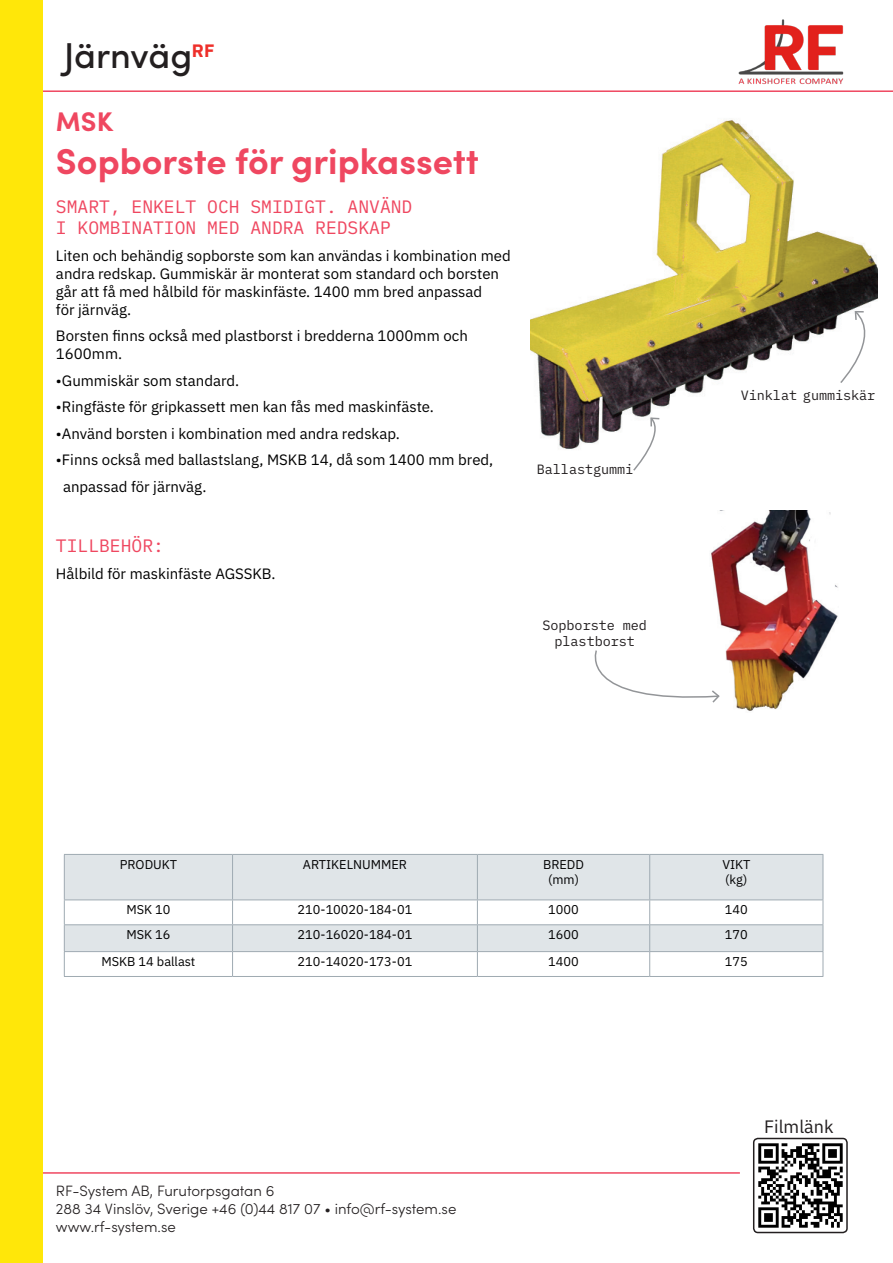
<style>
.page{position:relative;width:893px;height:1263px;background:#fff}
.page>*{position:absolute;margin:0;border:0;box-sizing:border-box;transform-origin:0 0}
.Rubrik_24_pt{font:700 36px "Sofia Pro";color:#ef4760}
.Sidrubrik_24_pt_-_vi{font:500 36px "Sofia Pro";letter-spacing:-.005em;color:#231f20}
.Rubrik_18_pt{font:700 27px "Sofia Pro";color:#ef4760}
.Underrubrik_12_pt{font:18px/21.6px "IBM Plex Mono";color:#ef4760}
.Brödtext_10_pt_-_2_4{font:18px "IBM Plex Mono";color:#ef4760}
.t1{font:18px "IBM Plex Sans";color:#231f20}
.t2{font:700 18px "IBM Plex Sans";color:#ee2f2a}
.Brödtext_10_pt_-_2_4-2{font:15px/18px "IBM Plex Sans";color:#000001}
.Rubrik_16_pt{font:300 15px/18px "Sofia Pro";color:#231f20}
.Bildtext_9_pt{font:13.5px "IBM Plex Mono";letter-spacing:-.005em;color:#231f20}
.Text_tabell_8_5_pt{font:12.75px "IBM Plex Sans";color:#000001}
</style>
<div class="page">
<img style="left:738px;top:19px;width:106px;height:66px">
<hr style="left:42px;top:90px;width:851px;height:2px;background:#ef4760">
<hr style="left:43px;top:1172px;width:697px;height:2px;background:#ef4760">
<div style="left:0;top:0;width:43px;height:1263px;background:#ffe709"></div>
<img style="left:530px;top:119px;width:347px;height:330px">
<img style="left:711px;top:510px;width:127px;height:201px">
<svg style="left:594px;top:649px;width:127px;height:55px"></svg>
<svg style="left:632px;top:416px;width:34px;height:55px"></svg>
<svg style="left:839px;top:310px;width:38px;height:74px"></svg>
<svg style="left:65px;top:855px;width:758px;height:96px;fill:#e0e5e8"></svg>
<hr style="left:64px;top:854px;width:169px;height:1px;background:#9faab2">
<hr style="left:64px;top:855px;width:1px;height:44px;background:#9faab2">
<hr style="left:233px;top:854px;width:244px;height:1px;background:#9faab2">
<hr style="left:232px;top:855px;width:1px;height:44px;background:#9faab2">
<hr style="left:477px;top:854px;width:173px;height:1px;background:#9faab2">
<hr style="left:477px;top:855px;width:1px;height:44px;background:#9faab2">
<hr style="left:650px;top:854px;width:173px;height:1px;background:#9faab2">
<hr style="left:649px;top:855px;width:1px;height:44px;background:#9faab2">
<hr style="left:823px;top:855px;width:1px;height:44px;background:#9faab2">
<hr style="left:64px;top:899px;width:169px;height:1px;background:#9faab2">
<hr style="left:233px;top:899px;width:244px;height:1px;background:#9faab2">
<hr style="left:477px;top:899px;width:173px;height:1px;background:#9faab2">
<hr style="left:650px;top:899px;width:173px;height:1px;background:#9faab2">
<hr style="left:233px;top:924px;width:244px;height:1px;background:#9faab2">
<hr style="left:477px;top:924px;width:173px;height:1px;background:#9faab2">
<hr style="left:650px;top:924px;width:173px;height:1px;background:#9faab2">
<hr style="left:233px;top:951px;width:244px;height:1px;background:#9faab2">
<svg style="left:64px;top:900px;width:169px;height:76px"></svg>
<hr style="left:477px;top:951px;width:173px;height:1px;background:#9faab2">
<svg style="left:477px;top:900px;width:1px;height:76px"></svg>
<hr style="left:650px;top:951px;width:173px;height:1px;background:#9faab2">
<svg style="left:649px;top:900px;width:1px;height:76px"></svg>
<svg style="left:823px;top:900px;width:1px;height:76px"></svg>
<hr style="left:64px;top:976px;width:169px;height:1px;background:#9faab2">
<hr style="left:233px;top:976px;width:244px;height:1px;background:#9faab2">
<hr style="left:477px;top:976px;width:173px;height:1px;background:#9faab2">
<hr style="left:650px;top:976px;width:173px;height:1px;background:#9faab2">
<svg style="left:754px;top:1138px;width:93px;height:94px"></svg>
<div style="left:753px;top:1138px;width:95px;height:95px;border:2px solid #231f20;border-radius:4px"></div>
<p class="Sidrubrik_24_pt_-_vi" style="left:64px;top:29px;width:130px">Järnväg</p>
<p class="t2" style="left:192px;top:36px;width:24px">RF</p>
<p class="Rubrik_18_pt" style="left:56px;top:101px;width:59px">MSK</p>
<p class="Rubrik_24_pt" style="left:56px;top:134px;width:424px">Sopborste för gripkassett</p>
<p class="Underrubrik_12_pt" style="left:56px;top:194px;width:358px">SMART, ENKELT OCH SMIDIGT. ANVÄND<br>I KOMBINATION MED ANDRA REDSKAP</p>
<p class="Brödtext_10_pt_-_2_4-2" style="left:56px;top:245px;width:456px">Liten och behändig sopborste som kan användas i kombination med andra redskap. Gummiskär är monterat som standard och borsten går att få med hålbild för maskinfäste. 1400 mm bred anpassad<br>för järnväg.</p>
<p class="Brödtext_10_pt_-_2_4-2" style="left:56px;top:326px;width:413px">Borsten finns också med plastborst i bredderna 1000mm och<br>1600mm.</p>
<p class="Brödtext_10_pt_-_2_4-2" style="left:56px;top:370px;width:185px">•Gummiskär som standard.</p>
<p class="Brödtext_10_pt_-_2_4-2" style="left:56px;top:397px;width:379px">•Ringfäste för gripkassett men kan fås med maskinfäste.</p>
<p class="Brödtext_10_pt_-_2_4-2" style="left:56px;top:423px;width:345px">•Använd borsten i kombination med andra redskap.</p>
<p class="Brödtext_10_pt_-_2_4-2" style="left:56px;top:450px;width:439px">•Finns också med ballastslang, MSKB 14, då som 1400 mm bred,</p>
<p class="Brödtext_10_pt_-_2_4-2" style="left:63px;top:476px;width:145px">anpassad för järnväg.</p>
<p class="Brödtext_10_pt_-_2_4" style="left:56px;top:532px;width:109px">TILLBEHÖR:</p>
<p class="Brödtext_10_pt_-_2_4-2" style="left:56px;top:563px;width:221px">Hålbild för maskinfäste AGSSKB.</p>
<p class="Bildtext_9_pt" style="left:537px;top:459px;width:98px">Ballastgummi</p>
<p class="Bildtext_9_pt" style="left:542px;top:614px;width:106px">Sopborste med</p>
<p class="Bildtext_9_pt" style="left:555px;top:631px;width:82px">plastborst</p>
<p class="Bildtext_9_pt" style="left:741px;top:385px;width:136px">Vinklat gummiskär</p>
<p class="Text_tabell_8_5_pt" style="left:120px;top:854px;width:59px">PRODUKT</p>
<p class="Text_tabell_8_5_pt" style="left:303px;top:854px;width:106px">ARTIKELNUMMER</p>
<p class="Text_tabell_8_5_pt" style="left:543px;top:854px;width:43px">BREDD</p>
<p class="Text_tabell_8_5_pt" style="left:548px;top:870px;width:32px">(mm)</p>
<p class="Text_tabell_8_5_pt" style="left:722px;top:854px;width:29px">VIKT</p>
<p class="Text_tabell_8_5_pt" style="left:725px;top:870px;width:24px">(kg)</p>
<p class="Text_tabell_8_5_pt" style="left:126px;top:900px;width:46px">MSK 10</p>
<p class="Text_tabell_8_5_pt" style="left:298px;top:900px;width:116px">210-10020-184-01</p>
<p class="Text_tabell_8_5_pt" style="left:548px;top:900px;width:32px">1000</p>
<p class="Text_tabell_8_5_pt" style="left:725px;top:900px;width:24px">140</p>
<p class="Text_tabell_8_5_pt" style="left:126px;top:925px;width:46px">MSK 16</p>
<p class="Text_tabell_8_5_pt" style="left:298px;top:925px;width:116px">210-16020-184-01</p>
<p class="Text_tabell_8_5_pt" style="left:548px;top:925px;width:32px">1600</p>
<p class="Text_tabell_8_5_pt" style="left:725px;top:925px;width:24px">170</p>
<p class="Text_tabell_8_5_pt" style="left:101px;top:951px;width:95px">MSKB 14 ballast</p>
<p class="Text_tabell_8_5_pt" style="left:298px;top:951px;width:116px">210-14020-173-01</p>
<p class="Text_tabell_8_5_pt" style="left:548px;top:951px;width:32px">1400</p>
<p class="Text_tabell_8_5_pt" style="left:725px;top:951px;width:24px">175</p>
<p class="Rubrik_16_pt" style="left:56px;top:1181px;width:220px">RF-System AB, Furutorpsgatan 6</p>
<p class="Rubrik_16_pt" style="left:56px;top:1199px;width:402px">288 34 Vinslöv, Sverige +46 (0)44 817 07 • info@rf-system.se www.rf-system.se</p>
<p class="t1" style="left:764px;top:1113px;width:71px">Filmlänk</p>
</div>
